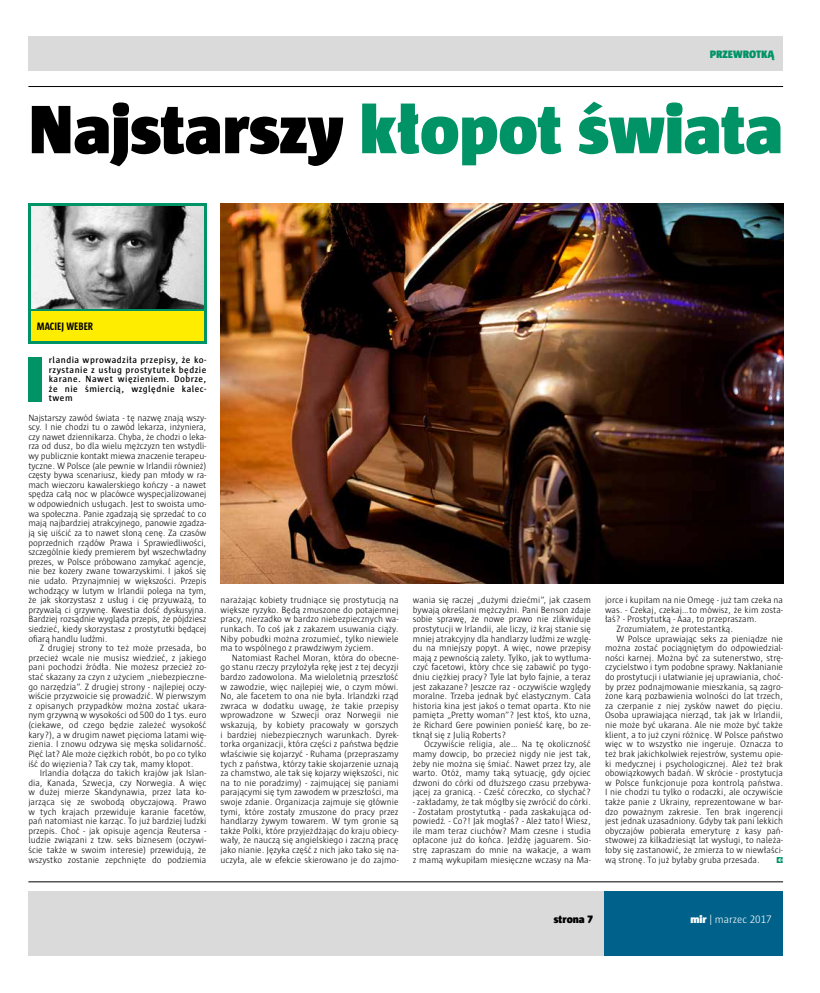
<style>
.page{position:relative;width:820px;height:993px;background:#fff}
.page>*{position:absolute;margin:0;border:0;box-sizing:border-box;transform-origin:0 0}
.t1{font:900 70px "Sun";color:#009366}
.t2{font:900 66.2px "Sun";color:#009366}
.t3{font:300 11px "Sun";color:#fff}
.t4{font:700 condensed 11px "Sun";color:#000}
.t5{font:900 11px "Sun";color:#009366}
.t6{font:900 11px "Sun";color:#000}
.t7{font:300 9.3px/9.6px "Sun";color:#000;text-align:justify}
.t8{font:600 9.3px/9.6px "Sun";letter-spacing:.05em;color:#000;text-align:justify}
.s1{color:#000}
.s2{font-weight:900}
</style>
<div class="page">
<hr style="left:28px;top:86px;width:754px;height:1px;background:#000">
<hr style="left:28px;top:881px;width:754px;height:1px;background:#000">
<div style="left:604px;top:891px;width:178px;height:64px;background:#00628b"></div>
<div style="left:28px;top:891px;width:576px;height:64px;background:#dadada"></div>
<div style="left:28px;top:37px;width:754px;height:34px;background:#dadada"></div>
<div style="left:28px;top:203px;width:178px;height:140px;background:linear-gradient(to right,#009366,#009366)"></div>
<img style="left:31px;top:206px;width:172px;height:102px">
<div style="left:31px;top:311px;width:172px;height:30px;background:#ffed00"></div>
<img style="left:220px;top:204px;width:563px;height:379px">
<p class="t5" style="left:709px;top:48px;width:66px">PRZEWROTKĄ</p>
<h1 class="t1" style="left:28px;top:89px;width:755px"><span class="s1">Najstarszy</span> kłopot świata</h1>
<p class="t4" style="left:37px;top:320px;width:58px">MACIEJ WEBER</p>
<h2 class="t2" style="left:25px;top:340px;width:22px">I</h2>
<p class="t8" style="left:49px;top:355px;width:159px">rlandia wprowadziła przepisy, że ko&shy;rzystanie z usług prostytutek będzie karane. Nawet więzieniem. Dobrze, że nie śmiercią, względnie kalec&shy;twem</p>
<p class="t7" style="left:28px;top:412px;width:179px">Najstarszy zawód świata - tę nazwę znają wszy&shy;scy. I nie chodzi tu o zawód lekarza, inżyniera, czy nawet dziennikarza. Chyba, że chodzi o leka&shy;rza od dusz, bo dla wielu mężczyzn ten wstydli&shy;wy publicznie kontakt miewa znaczenie terapeu&shy;tyczne. W Polsce (ale pewnie w Irlandii również) częsty bywa scenariusz, kiedy pan młody w ra&shy;mach wieczoru kawalerskiego kończy - a nawet spędza całą noc w placówce wyspecjalizowanej w odpowiednich usługach. Jest to swoista umo&shy;wa społeczna. Panie zgadzają się sprzedać to co mają najbardziej atrakcyjnego, panowie zgadza&shy;ją się uiścić za to nawet słoną cenę. Za czasów poprzednich rządów Prawa i Sprawiedliwości, szczególnie kiedy premierem był wszechwładny prezes, w Polsce próbowano zamykać agencje, nie bez kozery zwane towarzyskimi. I jakoś się nie udało. Przynajmniej w większości. Przepis wchodzący w lutym w Irlandii polega na tym, że jak skorzystasz z usług i cię przyuważą, to przywalą ci grzywnę. Kwestia dość dyskusyjna.<br>Bardziej rozsądnie wygląda przepis, że pójdziesz siedzieć, kiedy skorzystasz z prostytutki będącej ofiarą handlu ludźmi.</p>
<p class="t7" style="left:28px;top:643px;width:179px;text-indent:11px">Z drugiej strony to też może przesada, bo przecież wcale nie musisz wiedzieć, z jakiego pani pochodzi źródła. Nie możesz przecież zo&shy;stać skazany za czyn z użyciem „niebezpieczne&shy;go narzędzia”. Z drugiej strony - najlepiej oczy&shy;wiście przyzwoicie się prowadzić. W pierwszym z opisanych przypadków można zostać ukara&shy;nym grzywną w wysokości od 500 do 1 tys. euro (ciekawe, od czego będzie zależeć wysokość kary?), a w drugim nawet pięcioma latami wię&shy;zienia. I znowu odzywa się męska solidarność.<br>Pięć lat? Ale może ciężkich robót, bo po co tylko iść do więzienia? Tak czy tak, mamy kłopot.</p>
<p class="t7" style="left:28px;top:768px;width:179px;text-indent:11px">Irlandia dołącza do takich krajów jak Islan&shy;dia, Kanada, Szwecja, czy Norwegia. A więc w dużej mierze Skandynawia, przez lata ko&shy;jarząca się ze swobodą obyczajową. Prawo w tych krajach przewiduje karanie facetów, pań natomiast nie karząc. To już bardziej ludzki przepis. Choć - jak opisuje agencja Reutersa - ludzie związani z tzw. seks biznesem (oczywi&shy;ście także w swoim interesie) przewidują, że wszystko zostanie zepchnięte do podziemia</p>
<p class="t7" style="left:220px;top:595px;width:179px">narażając kobiety trudniące się prostytucją na większe ryzyko. Będą zmuszone do potajemnej pracy, nierzadko w bardzo niebezpiecznych wa&shy;runkach. To coś jak z zakazem usuwania ciąży.<br>Niby pobudki można zrozumieć, tylko niewiele ma to wspólnego z prawdziwym życiem.</p>
<p class="t7" style="left:220px;top:652px;width:179px;text-indent:11px">Natomiast Rachel Moran, która do obecne&shy;go stanu rzeczy przyłożyła rękę jest z tej decyzji bardzo zadowolona. Ma wieloletnią przeszłość w zawodzie, więc najlepiej wie, o czym mówi.<br>No, ale facetem to ona nie była. Irlandzki rząd zwraca w dodatku uwagę, że takie przepisy wprowadzone w Szwecji oraz Norwegii nie wskazują, by kobiety pracowały w gorszych i bardziej niebezpiecznych warunkach. Dyrek&shy;torka organizacji, która części z państwa będzie właściwie się kojarzyć - Ruhama (przepraszamy tych z państwa, którzy takie skojarzenie uznają za chamstwo, ale tak się kojarzy większości, nic na to nie poradzimy) - zajmującej się paniami parającymi się tym zawodem w przeszłości, ma swoje zdanie. Organizacja zajmuje się głównie tymi, które zostały zmuszone do pracy przez handlarzy żywym towarem. W tym gronie są także Polki, które przyjeżdżając do kraju obiecy&shy;wały, że nauczą się angielskiego i zaczną pracę jako nianie. Języka część z nich jako tako się na&shy;uczyła, ale w efekcie skierowano je do zajmo-</p>
<p class="t7" style="left:412px;top:595px;width:179px">wania się raczej „dużymi dziećmi”, jak czasem bywają określani mężczyźni. Pani Benson zdaje sobie sprawę, że nowe prawo nie zlikwiduje prostytucji w Irlandii, ale liczy, iż kraj stanie się mniej atrakcyjny dla handlarzy ludźmi ze wzglę&shy;du na mniejszy popyt. A więc, nowe przepisy mają z pewnością zalety. Tylko, jak to wytłuma&shy;czyć facetowi, który chce się zabawić po tygo&shy;dniu ciężkiej pracy? Tyle lat było fajnie, a teraz jest zakazane? Jeszcze raz - oczywiście względy moralne. Trzeba jednak być elastycznym. Cała historia kina jest jakoś o temat oparta. Kto nie pamięta „Pretty woman”? Jest ktoś, kto uzna, że Richard Gere powinien ponieść karę, bo ze&shy;tknął się z Julią Roberts?</p>
<p class="t7" style="left:412px;top:739px;width:179px;text-indent:11px">Oczywiście religia, ale… Na tę okoliczność mamy dowcip, bo przecież nigdy nie jest tak, żeby nie można się śmiać. Nawet przez łzy, ale warto. Otóż, mamy taką sytuację, gdy ojciec dzwoni do córki od dłuższego czasu przebywa&shy;jącej za granicą. - Cześć córeczko, co słychać?</p>
<p class="t7" style="left:412px;top:796px;width:179px">- zakładamy, że tak mógłby się zwrócić do córki.</p>
<p class="t7" style="left:412px;top:806px;width:179px">- Zostałam prostytutką - pada zaskakująca od&shy;powiedź. - Co?! Jak mogłaś? - Ależ tato! Wiesz, ile mam teraz ciuchów? Mam czesne i studia opłacone już do końca. Jeżdżę jaguarem. Sio&shy;strę zapraszam do mnie na wakacje, a wam z mamą wykupiłam miesięczne wczasy na Ma-</p>
<p class="t7" style="left:604px;top:595px;width:179px">jorce i kupiłam na nie Omegę - już tam czeka na</p>
<p class="t7" style="left:604px;top:604px;width:179px">was. - Czekaj, czekaj…to mówisz, że kim zosta-</p>
<p class="t7" style="left:604px;top:614px;width:153px">łaś? - Prostytutką - Aaa, to przepraszam.</p>
<p class="t7" style="left:616px;top:624px;width:118px">Zrozumiałem, że protestantką.</p>
<p class="t7" style="left:616px;top:633px;width:168px">W Polsce uprawiając seks za pieniądze nie</p>
<p class="t7" style="left:604px;top:643px;width:179px">można zostać pociągniętym do odpowiedzial-</p>
<p class="t7" style="left:604px;top:652px;width:179px">ności karnej. Można być za sutenerstwo, strę-</p>
<p class="t7" style="left:604px;top:662px;width:179px">czycielstwo i tym podobne sprawy. Nakłanianie</p>
<p class="t7" style="left:604px;top:672px;width:179px">do prostytucji i ułatwianie jej uprawiania, choć-</p>
<p class="t7" style="left:604px;top:681px;width:179px">by przez podnajmowanie mieszkania, są zagro-</p>
<p class="t7" style="left:604px;top:691px;width:179px">żone karą pozbawienia wolności do lat trzech,</p>
<p class="t7" style="left:604px;top:700px;width:179px">za czerpanie z niej zysków nawet do pięciu.</p>
<p class="t7" style="left:604px;top:710px;width:179px">Osoba uprawiająca nierząd, tak jak w Irlandii,</p>
<p class="t7" style="left:604px;top:720px;width:179px">nie może być ukarana. Ale nie może być także</p>
<p class="t7" style="left:604px;top:729px;width:179px">klient, a to już czyni różnicę. W Polsce państwo</p>
<p class="t7" style="left:604px;top:739px;width:179px">więc w to wszystko nie ingeruje. Oznacza to</p>
<p class="t7" style="left:604px;top:748px;width:179px">też brak jakichkolwiek rejestrów, systemu opie-</p>
<p class="t7" style="left:604px;top:758px;width:179px">ki medycznej i psychologicznej. Ależ też brak</p>
<p class="t7" style="left:604px;top:768px;width:179px">obowiązkowych badań. W skrócie - prostytucja</p>
<p class="t7" style="left:604px;top:777px;width:179px">w Polsce funkcjonuje poza kontrolą państwa.</p>
<p class="t7" style="left:604px;top:787px;width:179px">I nie chodzi tu tylko o rodaczki, ale oczywiście</p>
<p class="t7" style="left:604px;top:796px;width:179px">także panie z Ukrainy, reprezentowane w bar-</p>
<p class="t7" style="left:604px;top:806px;width:179px">dzo poważnym zakresie. Ten brak ingerencji</p>
<p class="t7" style="left:604px;top:816px;width:179px">jest jednak uzasadniony. Gdyby tak pani lekkich</p>
<p class="t7" style="left:604px;top:825px;width:179px">obyczajów pobierała emeryturę z kasy pań-</p>
<p class="t7" style="left:604px;top:835px;width:179px">stwowej za kilkadziesiąt lat wysługi, to należa-</p>
<p class="t7" style="left:604px;top:844px;width:179px">łoby się zastanowić, że zmierza to w niewłaści-</p>
<p class="t7" style="left:604px;top:854px;width:156px">wą stronę. To już byłaby gruba przesada.</p>
<p class="t6" style="left:553px;top:912px;width:41px">strona 7</p>
<p class="t3" style="left:690px;top:913px;width:83px"><span class="s2">mir</span> | marzec 2017</p>
</div>
